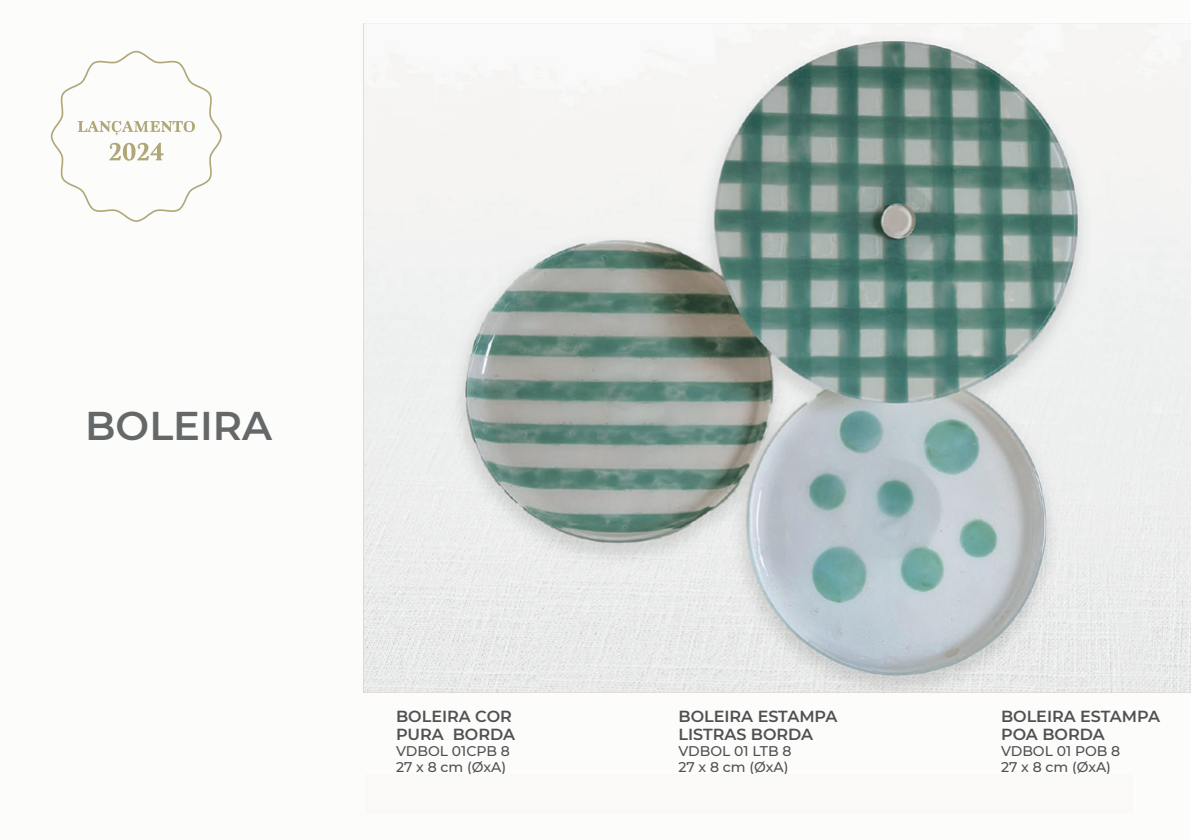
<style>
.page{position:relative;width:1191px;height:840px;background:#fff}
.page>*{position:absolute;margin:0;border:0;box-sizing:border-box;transform-origin:0 0}
.t1{font:600 40px "Montserrat";color:#646869}
.t2{font:600 16px/18px "Montserrat";color:#4e5052}
.t3{font:500 14px/16px "Montserrat";color:#4e5052}
</style>
<div class="page">
<div style="left:0;top:0;width:1191px;height:839px;background:#fcfcfa"></div>
<svg style="left:51px;top:51px;width:171px;height:171px"></svg>
<img style="left:364px;top:23px;width:827px;height:669px">
<h1 class="t1" style="left:85px;top:397px;width:188px">BOLEIRA</h1>
<p class="t2" style="left:396px;top:706px;width:120px">BOLEIRA COR<br>PURA BORDA</p>
<p class="t3" style="left:396px;top:742px;width:115px">VDBOL 01CPB 8<br>27 x 8 cm (ØxA)</p>
<p class="t2" style="left:678px;top:706px;width:160px">BOLEIRA ESTAMPA<br>LISTRAS BORDA</p>
<p class="t3" style="left:678px;top:742px;width:115px">VDBOL 01 LTB 8<br>27 x 8 cm (ØxA)</p>
<p class="t2" style="left:1001px;top:706px;width:160px">BOLEIRA ESTAMPA<br>POA BORDA</p>
<p class="t3" style="left:1001px;top:742px;width:121px">VDBOL 01 POB 8<br>27 x 8 cm (ØxA)</p>
</div>
